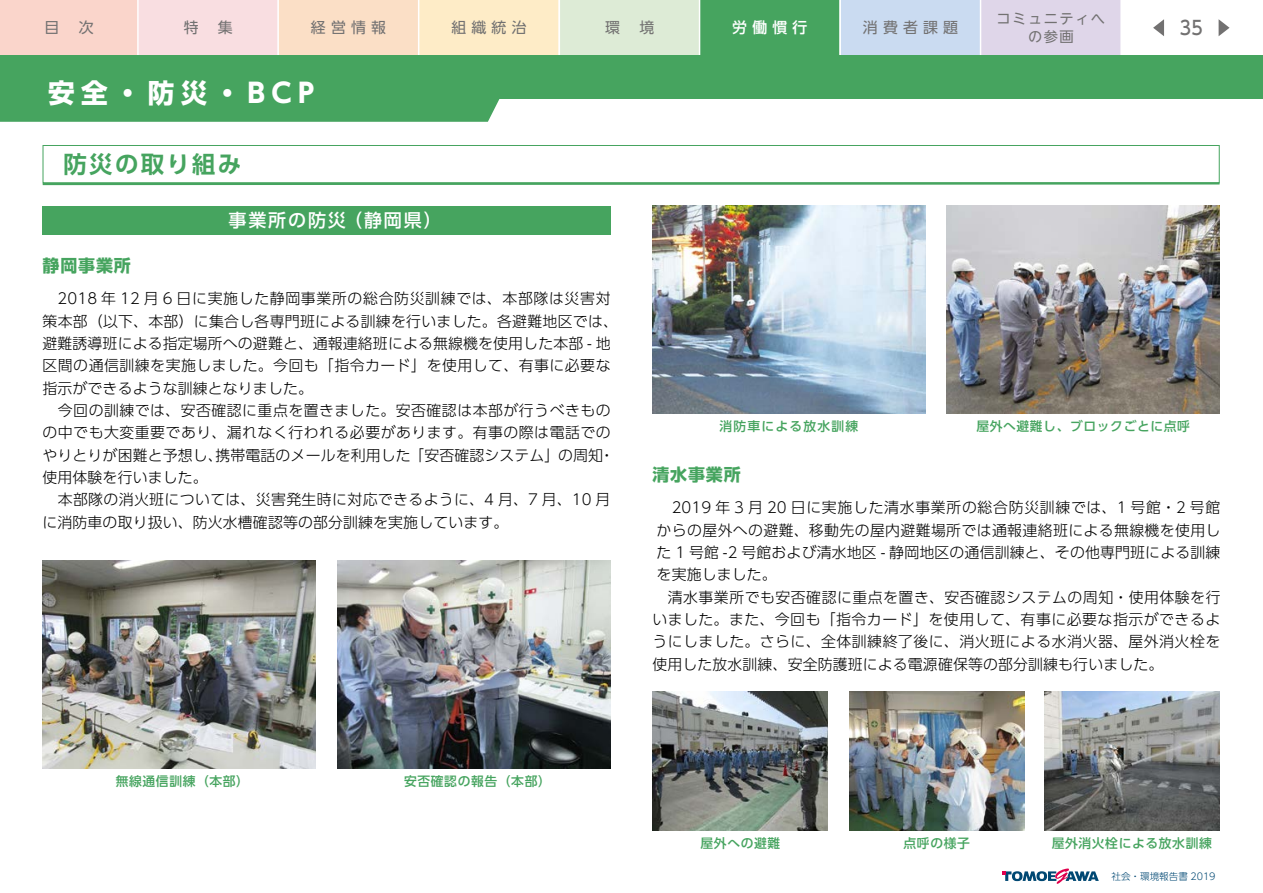
<style>
.page{position:relative;width:1263px;height:893px;background:#fff}
.page>*{position:absolute;margin:0;border:0;box-sizing:border-box;transform-origin:0 0}
.t1{font:700 26.55px "UD Shin Go Pr 6 N";letter-spacing:.25em;color:#fff}
.t2{font:700 23.4px "UD Shin Go Pr 6 N De";letter-spacing:.1em;color:#46a45f}
.t3{font:500 19.2px "UD Shin Go NT Pr 6 N";color:#727171;scale:.9 1}
.t4{font:500 18px "UD Shin Go Pr 6 N";letter-spacing:.1em;color:#fff}
.t5{font:700 16.95px "UD Shin Go Pr 6 N";letter-spacing:.05em;color:#46a45f}
.t6{font:300 14.85px/22.4px "UD Shin Go Pr 6 N";letter-spacing:.025em;color:#000}
.t7{font:300 14.85px "UD Shin Go Pr 6 N";letter-spacing:.045em;color:#000}
.t8{font:14.85px "UD Shin Go NT Pr 6 N";letter-spacing:.35em;color:#727171}
.t9{font:500 14.85px "UD Shin Go NT Pr 6 N";color:#fff}
.t10{font:14.25px/18px "UD Shin Go NT Pr 6 N";letter-spacing:.1em;color:#727171;text-align:center}
.t11{font:500 12.75px "UD Shin Go Pr 6 N";letter-spacing:.05em;color:#46a45f}
.t12{font:500 12.75px "UD Shin Go Pr 6 N";letter-spacing:.1em;color:#46a45f}
.t13{font:300 9.6px "UD Shin Go Pr 6 N";color:#004873}
</style>
<div class="page">
<svg style="left:0;top:0;width:1121px;height:55px;background:#d7d8c9"></svg>
<div style="left:0;top:99px;width:500px;height:23px;background:#46a45f"></div>
<img style="left:947px;top:206px;width:273px;height:208px">
<img style="left:338px;top:560px;width:273px;height:208px">
<svg style="left:1218px;top:19px;width:11px;height:17px"></svg>
<svg style="left:1153px;top:19px;width:11px;height:17px"></svg>
<img style="left:652px;top:206px;width:273px;height:208px">
<svg style="left:1002px;top:868px;width:97px;height:16px"></svg>
<div style="left:0;top:55px;width:1263px;height:44px;background:#46a45f"></div>
<img style="left:43px;top:560px;width:273px;height:208px">
<img style="left:653px;top:691px;width:175px;height:140px">
<img style="left:849px;top:691px;width:175px;height:140px">
<img style="left:1045px;top:691px;width:174px;height:140px">
<div style="left:43px;top:145px;width:1176px;height:38px;border:1px solid #46a45f"></div>
<svg style="left:42px;top:181px;width:1178px;height:5px"></svg>
<div style="left:43px;top:206px;width:568px;height:29px;background:#46a45f"></div>
<p class="t8" style="left:45px;top:16px;width:16px">目</p>
<p class="t8" style="left:79px;top:16px;width:16px">次</p>
<p class="t8" style="left:184px;top:16px;width:16px">特</p>
<p class="t8" style="left:218px;top:16px;width:16px">集</p>
<p class="t8" style="left:311px;top:16px;width:77px">経営情報</p>
<h1 class="t1" style="left:48px;top:71px;width:268px">安全・防災・BCP</h1>
<h2 class="t2" style="left:64px;top:145px;width:179px">防災の取り組み</h2>
<p class="t4" style="left:228px;top:206px;width:215px">事業所の防災（静岡県(</p>
<p class="t5" style="left:43px;top:252px;width:90px">静岡事業所</p>
<p class="t8" style="left:451px;top:16px;width:77px">組織統治</p>
<p class="t8" style="left:605px;top:16px;width:16px">環</p>
<p class="t8" style="left:639px;top:16px;width:16px">境</p>
<p class="t9" style="left:732px;top:16px;width:77px">労働慣行</p>
<p class="t8" style="left:863px;top:16px;width:97px">消費者課題</p>
<p class="t10" style="left:996px;top:9px;width:110px">コミュニティへの参画</p>
<p class="t3" style="left:1180px;top:12px;width:27px">35</p>
<p class="t7" style="left:43px;top:287px;width:569px">　2018 年 12 月 6 日に実施した静岡事業所の総合防災訓練では、本部隊は災害対</p>
<p class="t6" style="left:43px;top:309px;width:577px">策本部（以下、本部）に集合し各専門班による訓練を行いました。各避難地区では、</p>
<p class="t6" style="left:43px;top:332px;width:570px">避難誘導班による指定場所への避難と、通報連絡班による無線機を使用した本部 地-</p>
<p class="t6" style="left:43px;top:354px;width:570px">区間の通信訓練を実施しました。今回も「指令カード」を使用して、有事に必要な</p>
<p class="t6" style="left:43px;top:376px;width:272px">指示ができるような訓練となりました。</p>
<p class="t6" style="left:43px;top:399px;width:570px">　今回の訓練では、安否確認に重点を置きました。安否確認は本部が行うべきもの</p>
<p class="t6" style="left:43px;top:421px;width:570px">の中でも大変重要であり、漏れなく行われる必要があります。有事の際は電話での</p>
<p class="t6" style="left:599px;top:443px;width:16px">・</p>
<p class="t6" style="left:43px;top:443px;width:569px">やりとりが困難と予想し、<br>使用体験を行いました。<br>　本部隊の消火班については、災害発生時に対応できるように、4 月、7 月、10 月に消防車の取り扱い、防火水槽確認等の部分訓練を実施しています。</p>
<p class="t6" style="left:215px;top:443px;width:389px">携帯電話のメールを利用した「安否確認システム」の周知</p>
<p class="t11" style="left:116px;top:771px;width:135px">無線通信訓練（本部(</p>
<p class="t11" style="left:404px;top:771px;width:148px">安否確認の報告（本部(</p>
<p class="t12" style="left:719px;top:416px;width:141px">消防車による放水訓練</p>
<p class="t5" style="left:652px;top:461px;width:90px">清水事業所</p>
<p class="t11" style="left:976px;top:416px;width:215px">屋外へ避難し、ブロックごとに点呼</p>
<p class="t6" style="left:652px;top:496px;width:570px">　2019 年 3 月 20 日に実施した清水事業所の総合防災訓練では、1 号館・2 号館からの屋外への避難、移動先の屋内避難場所では通報連絡班による無線機を使用した 1 号館 -2 号館および清水地区 - 静岡地区の通信訓練と、その他専門班による訓練を実施しました。<br>　清水事業所でも安否確認に重点を置き、安否確認システムの周知・使用体験を行いました。また、今回も「指令カード」を使用して、有事に必要な指示ができるようにしました。さらに、全体訓練終了後に、消火班による水消火器、屋外消火栓を使用した放水訓練、安全防護班による電源確保等の部分訓練も行いました。</p>
<p class="t11" style="left:701px;top:833px;width:81px">屋外への避難</p>
<p class="t11" style="left:903px;top:833px;width:68px">点呼の様子</p>
<p class="t11" style="left:1052px;top:833px;width:162px">屋外消火栓による放水訓練</p>
<p class="t13" style="left:1111px;top:868px;width:106px">社会・環境報告書 2019</p>
</div>
